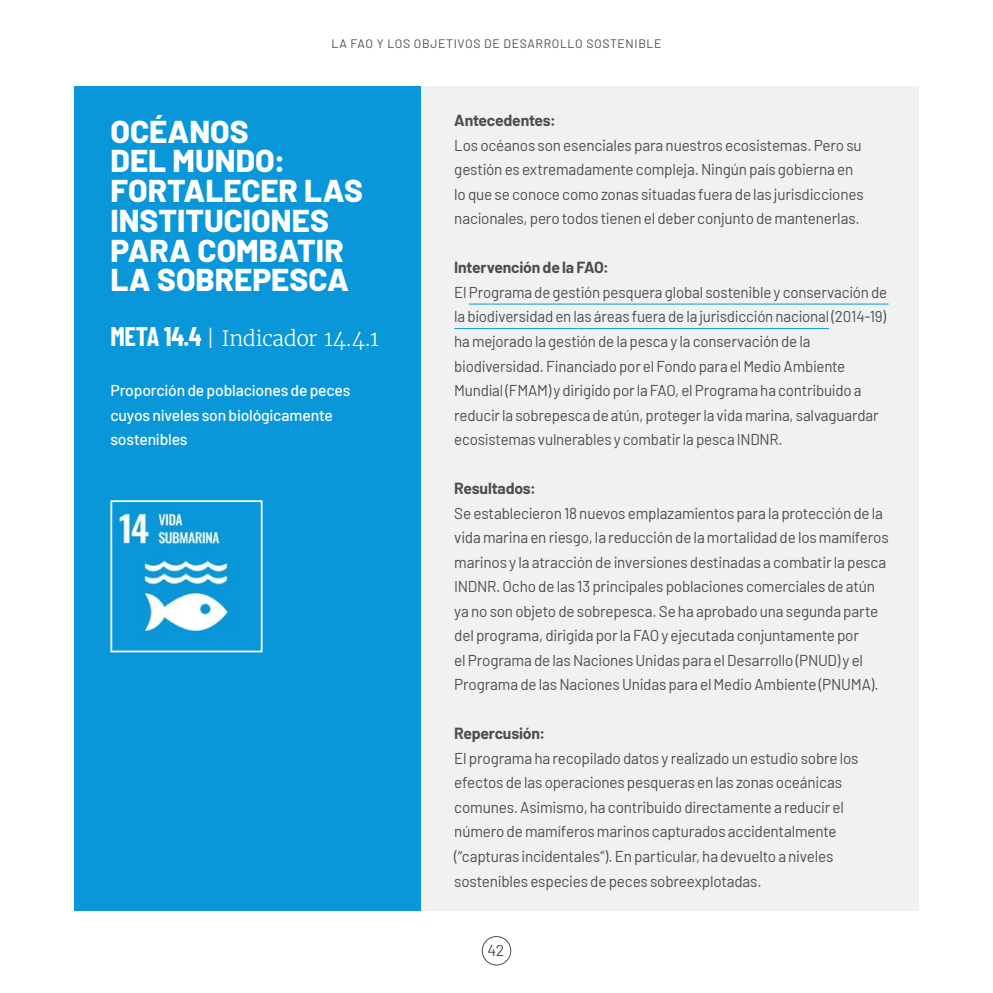
<style>
.page{position:relative;width:993px;height:993px;background:#fff}
.page>*{position:absolute;margin:0;border:0;box-sizing:border-box;transform-origin:0 0}
.t1{font:800 31.5px/29.8px "Barlow";color:#fff}
.t2{font:300 21px "Merriweather";letter-spacing:-.025em;color:#fff}
.t3{font:15.75px/24.5px "Barlow";letter-spacing:-.015em;color:#4d4d4f}
.t4{font:15.75px/24.5px "Barlow";letter-spacing:-.015em;color:#4d4d4f;scale:.96 1}
.t5{font:500 15.75px/24.5px "Barlow";letter-spacing:-.015em;color:#fff}
.t6{font:700 15.75px "Barlow";letter-spacing:-.015em;color:#4d4d4f}
.t7{font:12.25px "Barlow";letter-spacing:.05em;color:#4d4d4f}
.s1{font-family:"Barlow Condensed";font-weight:700;font-size:26.25px}
</style>
<div class="page">
<div style="left:420px;top:87px;width:498px;height:823px;background:#f1f1f2"></div>
<div style="left:74px;top:87px;width:346px;height:823px;background:#0a97d9"></div>
<hr style="left:468px;top:304px;width:420px;height:1px;background:#009edb">
<hr style="left:454px;top:328px;width:374px;height:1px;background:#009edb">
<img style="left:116px;top:507px;width:121px;height:127px">
<div style="left:110px;top:500px;width:152px;height:152px;border:2px solid #fff"></div>
<div style="left:481px;top:935px;width:30px;height:30px;border:1px solid #4d4d4f;border-radius:50%"></div>
<p class="t7" style="left:331px;top:35px;width:331px">LA FAO Y LOS OBJETIVOS DE DESARROLLO SOSTENIBLE</p>
<h1 class="t1" style="left:110px;top:114px;width:254px">OCÉANOS<br>DEL MUNDO:<br>FORTALECER LAS<br>INSTITUCIONES<br>PARA COMBATIR<br>LA SOBREPESCA</h1>
<h2 class="t2" style="left:110px;top:325px;width:270px"><span class="s1">META 14.4</span> | Indicador 14.4.1</h2>
<p class="t5" style="left:110px;top:377px;width:241px">Proporción de poblaciones de peces cuyos niveles son biológicamente sostenibles</p>
<p class="t6" style="left:454px;top:109px;width:103px">Antecedentes:</p>
<p class="t3" style="left:454px;top:132px;width:411px">Los océanos son esenciales para nuestros ecosistemas. Pero su gestión es extremadamente compleja. Ningún país gobierna en lo que se conoce como zonas situadas fuera de las jurisdicciones nacionales, pero todos tienen el deber conjunto de mantenerlas.</p>
<p class="t6" style="left:454px;top:256px;width:156px">Intervención de la FAO:</p>
<p class="t4" style="left:454px;top:279px;width:452px">El Programa de gestión pesquera global sostenible y conservación de la biodiversidad en las áreas fuera de la jurisdicción nacional (2014‑19) ha mejorado la gestión de la pesca y la conservación de la biodiversidad. Financiado por el Fondo para el Medio Ambiente Mundial (FMAM) y dirigido por la FAO, el Programa ha contribuido a reducir la sobrepesca de atún, proteger la vida marina, salvaguardar ecosistemas vulnerables y combatir la pesca INDNR.</p>
<p class="t6" style="left:454px;top:476px;width:83px">Resultados:</p>
<p class="t3" style="left:454px;top:499px;width:436px">Se establecieron 18 nuevos emplazamientos para la protección de la vida marina en riesgo, la reducción de la mortalidad de los mamíferos marinos y la atracción de inversiones destinadas a combatir la pesca INDNR. Ocho de las 13 principales poblaciones comerciales de atún ya no son objeto de sobrepesca. Se ha aprobado una segunda parte del programa, dirigida por laFAO y ejecutada conjuntamente por<br>el Programa de las NacionesUnidas para el Desarrollo (PNUD) y el Programa de las NacionesUnidas para el Medio Ambiente (PNUMA).</p>
<p class="t6" style="left:454px;top:721px;width:92px">Repercusión:</p>
<p class="t3" style="left:454px;top:744px;width:405px">El programa ha recopilado datos y realizado un estudio sobre los efectos de las operaciones pesqueras en las zonas oceánicas comunes. Asimismo, ha contribuido directamente a reducir el número de mamíferos marinos capturados accidentalmente (“capturas incidentales”). En particular, ha devuelto a niveles sostenibles especies de peces sobreexplotadas.</p>
<p class="t3" style="left:487px;top:936px;width:18px">42</p>
</div>
